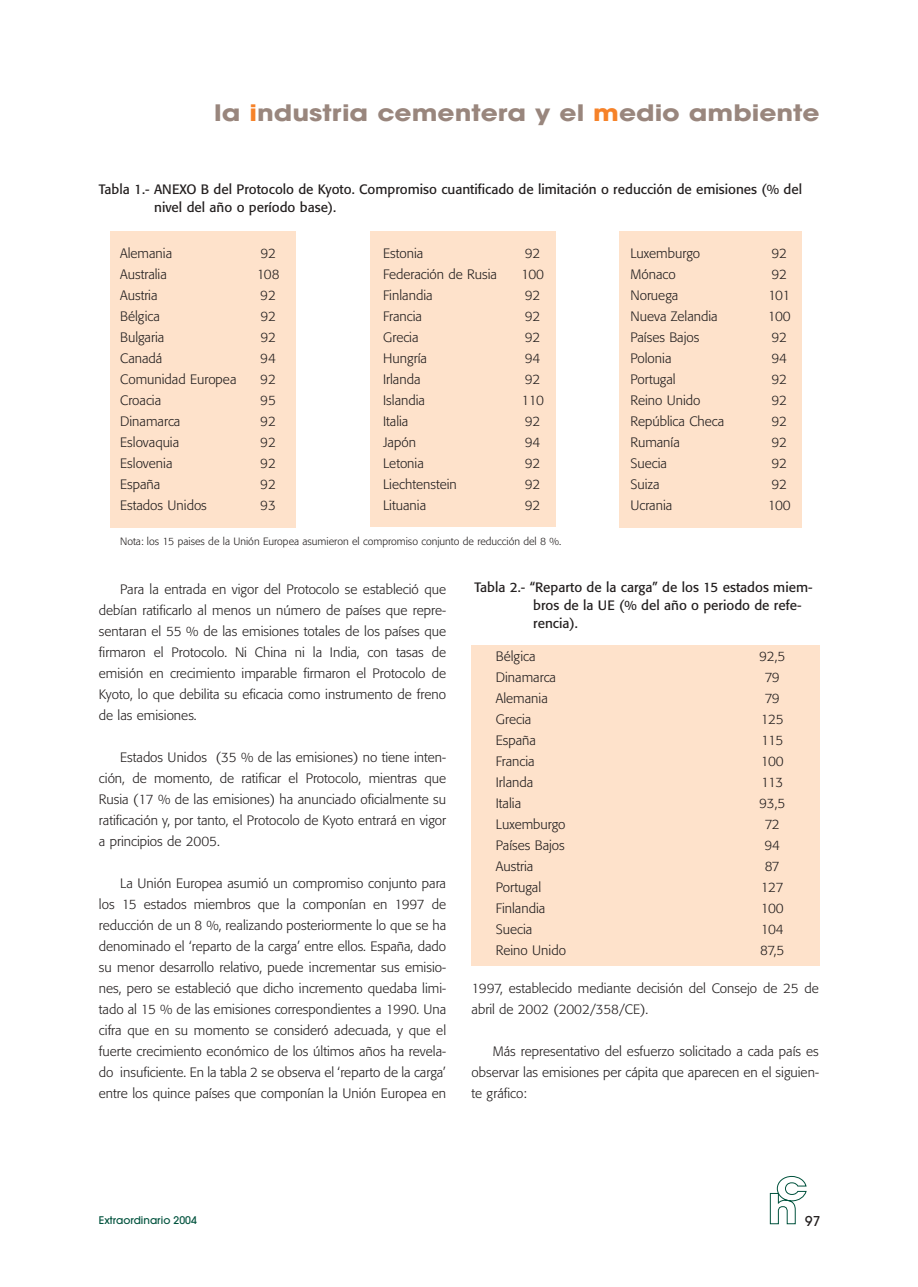
<style>
.page{position:relative;width:918px;height:1287px;background:#fff}
.page>*{position:absolute;margin:0;border:0;box-sizing:border-box;transform-origin:0 0}
.t1{font:700 22.5px "Avant Garde";color:#99867d;scale:1.18 1}
.t2{font:300 13.5px/21px "Formata";color:#231f1f;text-align:justify}
.t3{font:13.5px/18px "Formata";color:#231f1f}
.t4{font:500 13.5px "Avant Garde";color:#231f1f}
.t5{font:300 10.5px "Formata";color:#231f1f}
.t6{font:500 10.5px "Avant Garde";color:#00523d}
.s1{color:#f68229}
</style>
<div class="page">
<div style="left:110px;top:231px;width:185px;height:296px;background:#fee2cb"></div>
<div style="left:370px;top:231px;width:186px;height:295px;background:#fee2cb"></div>
<div style="left:619px;top:231px;width:182px;height:296px;background:#fee2cb"></div>
<svg style="left:769px;top:1176px;width:38px;height:49px"></svg>
<div style="left:472px;top:645px;width:348px;height:320px;background:#fee2cb"></div>
<h1 class="t1" style="left:214px;top:105px;width:515px">la <span class="s1">i</span>ndustria cementera y el <span class="s1">m</span>edio ambiente</h1>
<p class="t3" style="left:154px;top:182px;width:649px;text-indent:-55px">Tabla 1.- ANEXO B del Protocolo de Kyoto. Compromiso cuantificado de limitación o reducción de emisiones (% del nivel del año o período base).</p>
<p class="t2" style="left:120px;top:244px;width:53px">Alemania</p>
<p class="t2" style="left:260px;top:244px;width:17px">92</p>
<p class="t2" style="left:383px;top:244px;width:42px">Estonia</p>
<p class="t2" style="left:525px;top:244px;width:17px">92</p>
<p class="t2" style="left:630px;top:244px;width:71px">Luxemburgo</p>
<p class="t2" style="left:771px;top:244px;width:17px">92</p>
<p class="t2" style="left:120px;top:265px;width:48px">Australia</p>
<p class="t2" style="left:257px;top:265px;width:25px">108</p>
<p class="t2" style="left:383px;top:265px;width:115px">Federación de Rusia</p>
<p class="t2" style="left:521px;top:265px;width:25px">100</p>
<p class="t2" style="left:630px;top:265px;width:47px">Mónaco</p>
<p class="t2" style="left:771px;top:265px;width:17px">92</p>
<p class="t2" style="left:120px;top:286px;width:39px">Austria</p>
<p class="t2" style="left:260px;top:286px;width:17px">92</p>
<p class="t2" style="left:383px;top:286px;width:51px">Finlandia</p>
<p class="t2" style="left:525px;top:286px;width:17px">92</p>
<p class="t2" style="left:630px;top:286px;width:49px">Noruega</p>
<p class="t2" style="left:768px;top:286px;width:24px">101</p>
<p class="t2" style="left:120px;top:307px;width:41px">Bélgica</p>
<p class="t2" style="left:260px;top:307px;width:17px">92</p>
<p class="t2" style="left:383px;top:307px;width:40px">Francia</p>
<p class="t2" style="left:525px;top:307px;width:17px">92</p>
<p class="t2" style="left:630px;top:307px;width:89px">Nueva Zelandia</p>
<p class="t2" style="left:768px;top:307px;width:25px">100</p>
<p class="t2" style="left:120px;top:328px;width:46px">Bulgaria</p>
<p class="t2" style="left:260px;top:328px;width:17px">92</p>
<p class="t2" style="left:383px;top:328px;width:37px">Grecia</p>
<p class="t2" style="left:525px;top:328px;width:17px">92</p>
<p class="t2" style="left:630px;top:328px;width:71px">Países Bajos</p>
<p class="t2" style="left:771px;top:328px;width:17px">92</p>
<p class="t2" style="left:120px;top:349px;width:44px">Canadá</p>
<p class="t2" style="left:260px;top:349px;width:17px">94</p>
<p class="t2" style="left:383px;top:349px;width:45px">Hungría</p>
<p class="t2" style="left:525px;top:349px;width:17px">94</p>
<p class="t2" style="left:630px;top:349px;width:43px">Polonia</p>
<p class="t2" style="left:771px;top:349px;width:17px">94</p>
<p class="t2" style="left:120px;top:370px;width:118px">Comunidad Europea</p>
<p class="t2" style="left:260px;top:370px;width:17px">92</p>
<p class="t2" style="left:383px;top:370px;width:39px">Irlanda</p>
<p class="t2" style="left:525px;top:370px;width:17px">92</p>
<p class="t2" style="left:630px;top:370px;width:47px">Portugal</p>
<p class="t2" style="left:771px;top:370px;width:17px">92</p>
<p class="t2" style="left:120px;top:391px;width:43px">Croacia</p>
<p class="t2" style="left:260px;top:391px;width:17px">95</p>
<p class="t2" style="left:383px;top:391px;width:43px">Islandia</p>
<p class="t2" style="left:521px;top:391px;width:24px">110</p>
<p class="t2" style="left:630px;top:391px;width:72px">Reino Unido</p>
<p class="t2" style="left:771px;top:391px;width:17px">92</p>
<p class="t2" style="left:120px;top:412px;width:62px">Dinamarca</p>
<p class="t2" style="left:260px;top:412px;width:17px">92</p>
<p class="t2" style="left:383px;top:412px;width:27px">Italia</p>
<p class="t2" style="left:525px;top:412px;width:17px">92</p>
<p class="t2" style="left:630px;top:412px;width:95px">República Checa</p>
<p class="t2" style="left:771px;top:412px;width:17px">92</p>
<p class="t2" style="left:120px;top:433px;width:61px">Eslovaquia</p>
<p class="t2" style="left:260px;top:433px;width:17px">92</p>
<p class="t2" style="left:383px;top:433px;width:34px">Japón</p>
<p class="t2" style="left:525px;top:433px;width:17px">94</p>
<p class="t2" style="left:630px;top:433px;width:51px">Rumanía</p>
<p class="t2" style="left:771px;top:433px;width:17px">92</p>
<p class="t2" style="left:120px;top:454px;width:54px">Eslovenia</p>
<p class="t2" style="left:260px;top:454px;width:17px">92</p>
<p class="t2" style="left:383px;top:454px;width:42px">Letonia</p>
<p class="t2" style="left:525px;top:454px;width:17px">92</p>
<p class="t2" style="left:630px;top:454px;width:38px">Suecia</p>
<p class="t2" style="left:771px;top:454px;width:17px">92</p>
<p class="t2" style="left:120px;top:475px;width:42px">España</p>
<p class="t2" style="left:260px;top:475px;width:17px">92</p>
<p class="t2" style="left:383px;top:475px;width:75px">Liechtenstein</p>
<p class="t2" style="left:525px;top:475px;width:17px">92</p>
<p class="t2" style="left:630px;top:475px;width:31px">Suiza</p>
<p class="t2" style="left:771px;top:475px;width:17px">92</p>
<p class="t2" style="left:120px;top:496px;width:88px">Estados Unidos</p>
<p class="t2" style="left:260px;top:496px;width:17px">93</p>
<p class="t2" style="left:383px;top:496px;width:45px">Lituania</p>
<p class="t2" style="left:525px;top:496px;width:17px">92</p>
<p class="t2" style="left:630px;top:496px;width:43px">Ucrania</p>
<p class="t2" style="left:768px;top:496px;width:25px">100</p>
<p class="t5" style="left:120px;top:536px;width:443px">Nota: los 15 paises de la Unión Europea asumieron el compromiso conjunto de reducción del 8 %.</p>
<p class="t3" style="left:533px;top:579px;width:281px;text-indent:-59px">Tabla 2.- “Reparto de la carga” de los 15 estados miem&shy;bros de la UE (% del año o periodo de refe&shy;rencia).</p>
<p class="t2" style="left:496px;top:647px;width:41px">Bélgica</p>
<p class="t2" style="left:759px;top:647px;width:28px">92,5</p>
<p class="t2" style="left:496px;top:668px;width:62px">Dinamarca</p>
<p class="t2" style="left:765px;top:668px;width:17px">79</p>
<p class="t2" style="left:496px;top:689px;width:53px">Alemania</p>
<p class="t2" style="left:765px;top:689px;width:17px">79</p>
<p class="t2" style="left:496px;top:710px;width:37px">Grecia</p>
<p class="t2" style="left:761px;top:710px;width:24px">125</p>
<p class="t2" style="left:496px;top:731px;width:42px">España</p>
<p class="t2" style="left:761px;top:731px;width:24px">115</p>
<p class="t2" style="left:496px;top:752px;width:40px">Francia</p>
<p class="t2" style="left:761px;top:752px;width:25px">100</p>
<p class="t2" style="left:496px;top:773px;width:39px">Irlanda</p>
<p class="t2" style="left:761px;top:773px;width:24px">113</p>
<p class="t2" style="left:496px;top:794px;width:27px">Italia</p>
<p class="t2" style="left:759px;top:794px;width:28px">93,5</p>
<p class="t2" style="left:496px;top:815px;width:71px">Luxemburgo</p>
<p class="t2" style="left:765px;top:815px;width:17px">72</p>
<p class="t2" style="left:496px;top:836px;width:71px">Países Bajos</p>
<p class="t2" style="left:764px;top:836px;width:17px">94</p>
<p class="t2" style="left:496px;top:857px;width:39px">Austria</p>
<p class="t2" style="left:765px;top:857px;width:17px">87</p>
<p class="t2" style="left:496px;top:878px;width:47px">Portugal</p>
<p class="t2" style="left:761px;top:878px;width:24px">127</p>
<p class="t2" style="left:496px;top:899px;width:51px">Finlandia</p>
<p class="t2" style="left:761px;top:899px;width:25px">100</p>
<p class="t2" style="left:496px;top:920px;width:38px">Suecia</p>
<p class="t2" style="left:761px;top:920px;width:25px">104</p>
<p class="t2" style="left:496px;top:941px;width:72px">Reino Unido</p>
<p class="t2" style="left:760px;top:941px;width:26px">87,5</p>
<p class="t2" style="left:99px;top:580px;width:349px;text-indent:21px">Para la entrada en vigor del Protocolo se estableció que debían ratificarlo al menos un número de países que repre&shy;sentaran el 55 % de las emisiones totales de los países que firmaron el Protocolo. Ni China ni la India, con tasas de emisión en crecimiento imparable firmaron el Protocolo de Kyoto, lo que debilita su eficacia como instrumento de freno de las emisiones.</p>
<p class="t2" style="left:99px;top:748px;width:349px;text-indent:21px">Estados Unidos (35 % de las emisiones) no tiene inten&shy;ción, de momento, de ratificar el Protocolo, mientras que Rusia (17 % de las emisiones) ha anunciado oficialmente su ratificación y, por tanto, el Protocolo de Kyoto entrará en vigor a principios de 2005.</p>
<p class="t2" style="left:99px;top:874px;width:349px;text-indent:21px">La Unión Europea asumió un compromiso conjunto para los 15 estados miembros que la componían en 1997 de reducción de un 8 %, realizando posteriormente lo que se ha denominado el ‘reparto de la carga’ entre ellos. España, dado su menor desarrollo relativo, puede incrementar sus emisio&shy;nes, pero se estableció que dicho incremento quedaba limi&shy;tado al 15 % de las emisiones correspondientes a 1990. Una cifra que en su momento se consideró adecuada, y que el fuerte crecimiento económico de los últimos años ha revela&shy;do insuficiente. En la tabla 2 se observa el ‘reparto de la carga’ entre los quince países que componían la Unión Europea en</p>
<p class="t2" style="left:472px;top:979px;width:349px">1997, establecido mediante decisión del Consejo de 25 de abril de 2002 (2002/358/CE).</p>
<p class="t2" style="left:472px;top:1042px;width:349px;text-indent:21px">Más representativo del esfuerzo solicitado a cada país es observar las emisiones per cápita que aparecen en el siguien&shy;te gráfico:</p>
<p class="t6" style="left:99px;top:1216px;width:100px">Extraordinario 2004</p>
<p class="t4" style="left:805px;top:1216px;width:16px">97</p>
</div>
